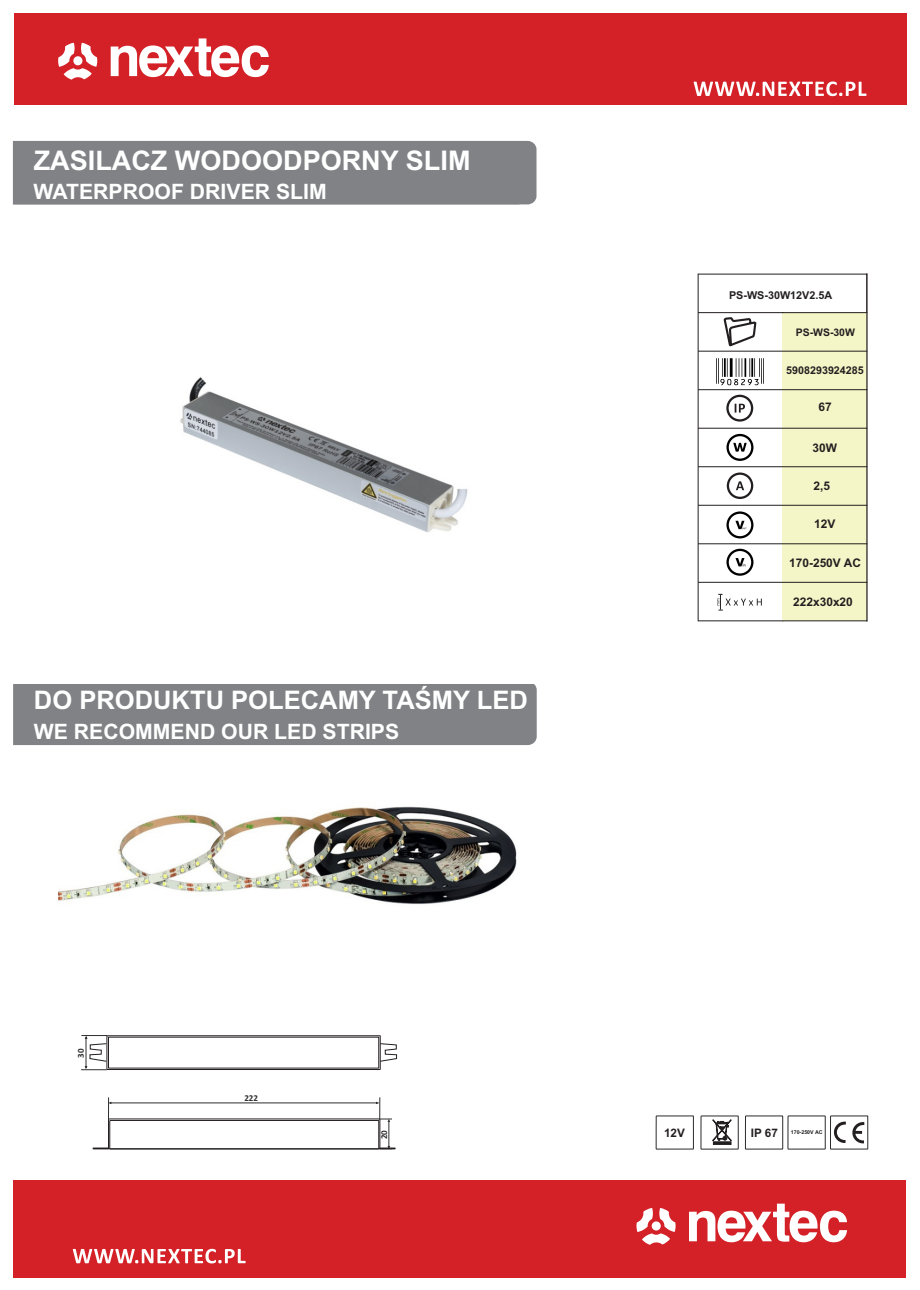
<style>
.page{position:relative;width:920px;height:1290px;background:#fff}
.page>*{position:absolute;margin:0;border:0;box-sizing:border-box;transform-origin:0 0}
.t1{font:700 27px "Arial";color:#fff}
.t2{font:700 25.5px "Arial";color:#fff}
.t3{font:700 21.15px "Arial";color:#fff}
.t4{font:700 11.85px "Arial";color:#231f20}
.t5{font:700 11.7px "Arial";color:#231f20}
.t6{font:700 10.8px "Arial";color:#231f20}
.t7{font:700 10.65px "Arial";color:#231f20}
.t8{font:700 10.5px "Arial";color:#231f20}
.t9{font:700 9px "Calibri";color:#2e2e2e}
.t10{font:700 5.25px "Arial";color:#231f20}
.s1{font-size:11.7px}
</style>
<div class="page">
<div style="left:13px;top:1180px;width:893px;height:97px;background:#d32127"></div>
<svg style="left:73px;top:1249px;width:173px;height:14px"></svg>
<svg style="left:636px;top:1208px;width:40px;height:37px"></svg>
<div style="left:652px;top:1221px;width:9px;height:9px;background:#fff;border-radius:50%"></div>
<svg style="left:689px;top:1203px;width:158px;height:39px"></svg>
<svg style="left:745px;top:1115px;width:123px;height:35px"></svg>
<hr style="left:698px;top:274px;width:1px;height:347px;background:#231f20">
<hr style="left:782px;top:313px;width:1px;height:308px;background:#231f20">
<svg style="left:726px;top:395px;width:27px;height:27px"></svg>
<svg style="left:717px;top:594px;width:45px;height:17px"></svg>
<div style="left:783px;top:313px;width:84px;height:38px;background:#f5f6c7"></div>
<div style="left:783px;top:351px;width:84px;height:39px;background:#f5f6c7"></div>
<div style="left:783px;top:390px;width:84px;height:38px;background:#f5f6c7"></div>
<div style="left:783px;top:428px;width:84px;height:39px;background:#f5f6c7"></div>
<div style="left:783px;top:467px;width:84px;height:38px;background:#f5f6c7"></div>
<div style="left:783px;top:505px;width:84px;height:39px;background:#f5f6c7"></div>
<div style="left:783px;top:544px;width:84px;height:38px;background:#f5f6c7"></div>
<div style="left:783px;top:582px;width:84px;height:39px;background:#f5f6c7"></div>
<hr style="left:698px;top:620px;width:169px;height:1px;background:#231f20">
<hr style="left:698px;top:582px;width:169px;height:1px;background:#231f20">
<hr style="left:698px;top:543px;width:169px;height:1px;background:#231f20">
<hr style="left:698px;top:505px;width:169px;height:1px;background:#231f20">
<hr style="left:698px;top:466px;width:169px;height:1px;background:#231f20">
<hr style="left:698px;top:428px;width:169px;height:1px;background:#231f20">
<hr style="left:698px;top:389px;width:169px;height:1px;background:#231f20">
<hr style="left:698px;top:351px;width:169px;height:1px;background:#231f20">
<hr style="left:782px;top:312px;width:85px;height:1px;background:#231f20">
<hr style="left:698px;top:312px;width:85px;height:1px;background:#231f20">
<hr style="left:698px;top:274px;width:169px;height:1px;background:#231f20">
<svg style="left:716px;top:358px;width:48px;height:27px"></svg>
<svg style="left:723px;top:317px;width:34px;height:30px"></svg>
<svg style="left:726px;top:434px;width:27px;height:27px"></svg>
<svg style="left:726px;top:511px;width:27px;height:27px"></svg>
<svg style="left:726px;top:549px;width:27px;height:27px"></svg>
<svg style="left:727px;top:472px;width:27px;height:27px"></svg>
<img style="left:59px;top:806px;width:458px;height:98px">
<div style="left:14px;top:13px;width:893px;height:92px;background:#d32127"></div>
<svg style="left:694px;top:81px;width:172px;height:15px"></svg>
<svg style="left:58px;top:43px;width:39px;height:37px"></svg>
<div style="left:73px;top:56px;width:9px;height:9px;background:#fff;border-radius:50%"></div>
<svg style="left:111px;top:38px;width:158px;height:39px"></svg>
<div style="left:13px;top:684px;width:524px;height:61px;background:#808285"></div>
<hr style="left:866px;top:274px;width:1px;height:347px;background:#231f20">
<svg style="left:700px;top:1115px;width:39px;height:35px"></svg>
<hr style="left:111px;top:1102px;width:265px;height:1px;background:#2e2e2e">
<svg style="left:108px;top:1097px;width:4px;height:21px"></svg>
<svg style="left:655px;top:1115px;width:39px;height:35px"></svg>
<div style="left:108px;top:1118px;width:272px;height:31px;border:1px solid #231f20"></div>
<svg style="left:93px;top:1147px;width:16px;height:2px"></svg>
<svg style="left:375px;top:1097px;width:21px;height:52px"></svg>
<div style="left:109px;top:1120px;width:270px;height:29px;border:1px solid #231f20"></div>
<div style="left:106px;top:1035px;width:275px;height:35px;border:1px solid #231f20"></div>
<svg style="left:379px;top:1043px;width:18px;height:19px"></svg>
<svg style="left:81px;top:1035px;width:26px;height:36px"></svg>
<div style="left:108px;top:1037px;width:271px;height:31px;border:1px solid #231f20"></div>
<img style="left:180px;top:377px;width:288px;height:156px">
<div style="left:13px;top:141px;width:523px;height:64px;background:#808285"></div>
<p class="t1" style="left:34px;top:150px;width:438px">ZASILACZ WODOODPORNY SLIM</p>
<p class="t3" style="left:34px;top:183px;width:295px">WATERPROOF DRIVER SLIM</p>
<p class="t2" style="left:34px;top:691px;width:495px">DO PRODUKTU POLECAMY TAŚMY LED</p>
<p class="t3" style="left:34px;top:724px;width:367px">WE RECOMMEND OUR LED STRIPS</p>
<p class="t6" style="left:729px;top:291px;width:105px">PS-WS-30W12V2.5A</p>
<p class="t8" style="left:796px;top:328px;width:61px">PS-WS-30W</p>
<p class="t7" style="left:786px;top:366px;width:79px">5908293924285</p>
<p class="t4" style="left:818px;top:403px;width:15px">67</p>
<p class="t4" style="left:812px;top:443px;width:26px">30W</p>
<p class="t4" style="left:813px;top:482px;width:18px">2,5</p>
<p class="t4" style="left:814px;top:519px;width:23px">12V</p>
<p class="t4" style="left:789px;top:559px;width:73px">170-250V AC</p>
<p class="t4" style="left:793px;top:597px;width:61px">222x30x20</p>
<p class="t9" style="left:77px;top:1057px;width:11px;rotate:-90deg">30</p>
<p class="t9" style="left:244px;top:1094px;width:15px">222</p>
<p class="t9" style="left:380px;top:1139px;width:11px;rotate:-90deg">20</p>
<p class="t5" style="left:664px;top:1128px;width:22px">12V</p>
<p class="t10" style="left:751px;top:1130px;width:73px"><span class="s1">IP 67</span> 170-250V AC</p>
</div>
